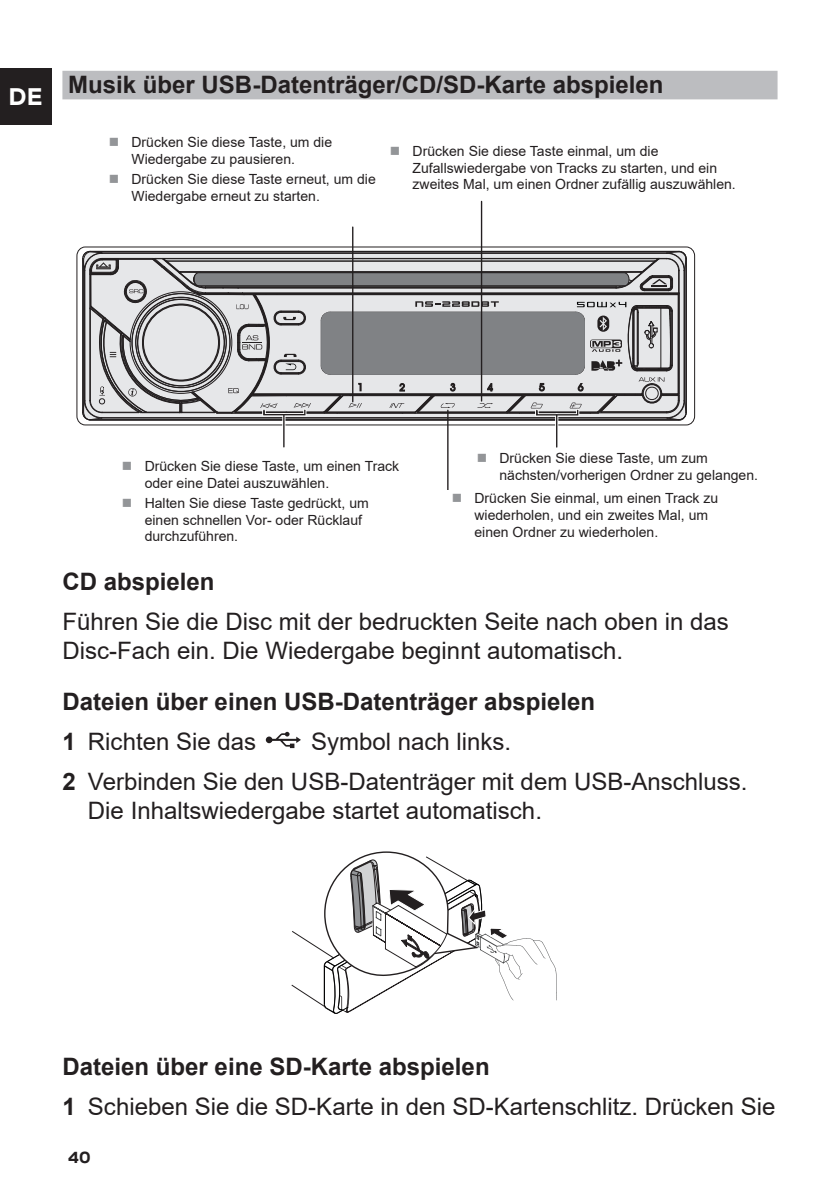
<style>
.page{position:relative;width:840px;height:1191px;background:#fff}
.page>*{position:absolute;margin:0;border:0;box-sizing:border-box;transform-origin:0 0}
.t1{font:24px/40.2px "Arial";color:#231f20}
.t2{font:700 24px/40.2px "Arial";color:#231f20}
.t3{font:800 24px "Nexa";color:#fff}
.t4{font:800 16px "Nexa";color:#231f20}
.t5{font:14px/16.8px "Arial";color:#231f20}
.s1{font-weight:400}
.s2{font-weight:700}
</style>
<div class="page">
<div style="left:0;top:69px;width:51px;height:56px;background:#231f20"></div>
<div style="left:62px;top:71px;width:715px;height:28px;background:#bcbdc0"></div>
<svg style="left:321px;top:425px;width:273px;height:65px"></svg>
<div style="left:77px;top:247px;width:617px;height:178px;background:linear-gradient(to right,#fff,#fff);border-radius:9px"></div>
<div style="left:76px;top:246px;width:618px;height:179px;border:1px solid #231f20;border-radius:9px"></div>
<hr style="left:352px;top:227px;width:1px;height:175px;background:#231f20">
<hr style="left:480px;top:201px;width:2px;height:200px;background:#231f20">
<hr style="left:282px;top:415px;width:3px;height:33px;background:#fff">
<hr style="left:283px;top:415px;width:1px;height:32px;background:#231f20">
<hr style="left:555px;top:415px;width:3px;height:33px;background:#fff">
<hr style="left:555px;top:415px;width:2px;height:32px;background:#231f20">
<hr style="left:447px;top:410px;width:1px;height:80px;background:#231f20">
<svg style="left:82px;top:251px;width:604px;height:169px;background:#a8a8aa"></svg>
<svg style="left:265px;top:731px;width:36px;height:18px"></svg>
<svg style="left:291px;top:851px;width:265px;height:163px"></svg>
<svg style="left:477px;top:454px;width:8px;height:8px"></svg>
<h1 class="t3" style="left:9px;top:81px;width:35px">DE</h1>
<h1 class="t2" style="left:68px;top:65px;width:596px">Musik über USB-Datenträger/CD/SD-Karte abspielen</h1>
<p class="t5" style="left:131px;top:134px;width:202px">Drücken Sie diese Taste, um die<br>Wiedergabe zu pausieren.</p>
<p class="t5" style="left:131px;top:170px;width:246px">Drücken Sie diese Taste erneut, um die<br>Wiedergabe erneut zu starten.</p>
<p class="t5" style="left:412px;top:142px;width:324px">Drücken Sie diese Taste einmal, um die<br>Zufallswiedergabe von Tracks zu starten, und ein zweites Mal, um einen Ordner zufällig auszuwählen.</p>
<p class="t5" style="left:499px;top:450px;width:260px">Drücken Sie diese Taste, um zum nächsten/vorherigen Ordner zu gelangen.</p>
<p class="t5" style="left:145px;top:458px;width:256px">Drücken Sie diese Taste, um einen Track oder eine Datei auszuwählen.</p>
<p class="t5" style="left:145px;top:494px;width:225px">Halten Sie diese Taste gedrückt, um einen schnellen Vor- oder Rücklauf durchzuführen.</p>
<p class="t5" style="left:474px;top:490px;width:245px">Drücken Sie einmal, um einen Track zu wiederholen, und ein zweites Mal, um einen Ordner zu wiederholen.</p>
<h1 class="t2" style="left:62px;top:561px;width:154px">CD abspielen</h1>
<h1 class="t1" style="left:62px;top:607px;width:667px;line-height:28.8px">Führen Sie die Disc mit der bedruckten Seite nach oben in das<br>Disc-Fach ein. Die Wiedergabe beginnt automatisch.</h1>
<h1 class="t2" style="left:62px;top:682px;width:534px">Dateien über einen USB-Datenträger abspielen<br>1 <span class="s1">Richten Sie das</span></h1>
<h1 class="t1" style="left:62px;top:721px;width:686px;text-align:center">Symbol nach links.<br><span class="s2">2</span> Verbinden Sie den USB-Datenträger mit dem USB-Anschluss.</h1>
<h1 class="t1" style="left:88px;top:790px;width:455px">Die Inhaltswiedergabe startet automatisch.</h1>
<h1 class="t1" style="left:62px;top:1046px;width:714px"><span class="s2">Dateien über eine SD-Karte abspielen<br>1</span> Schieben Sie die SD-Karte in den SD-Kartenschlitz. Drücken Sie</h1>
<p class="t4" style="left:68px;top:1146px;width:24px">40</p>
</div>
